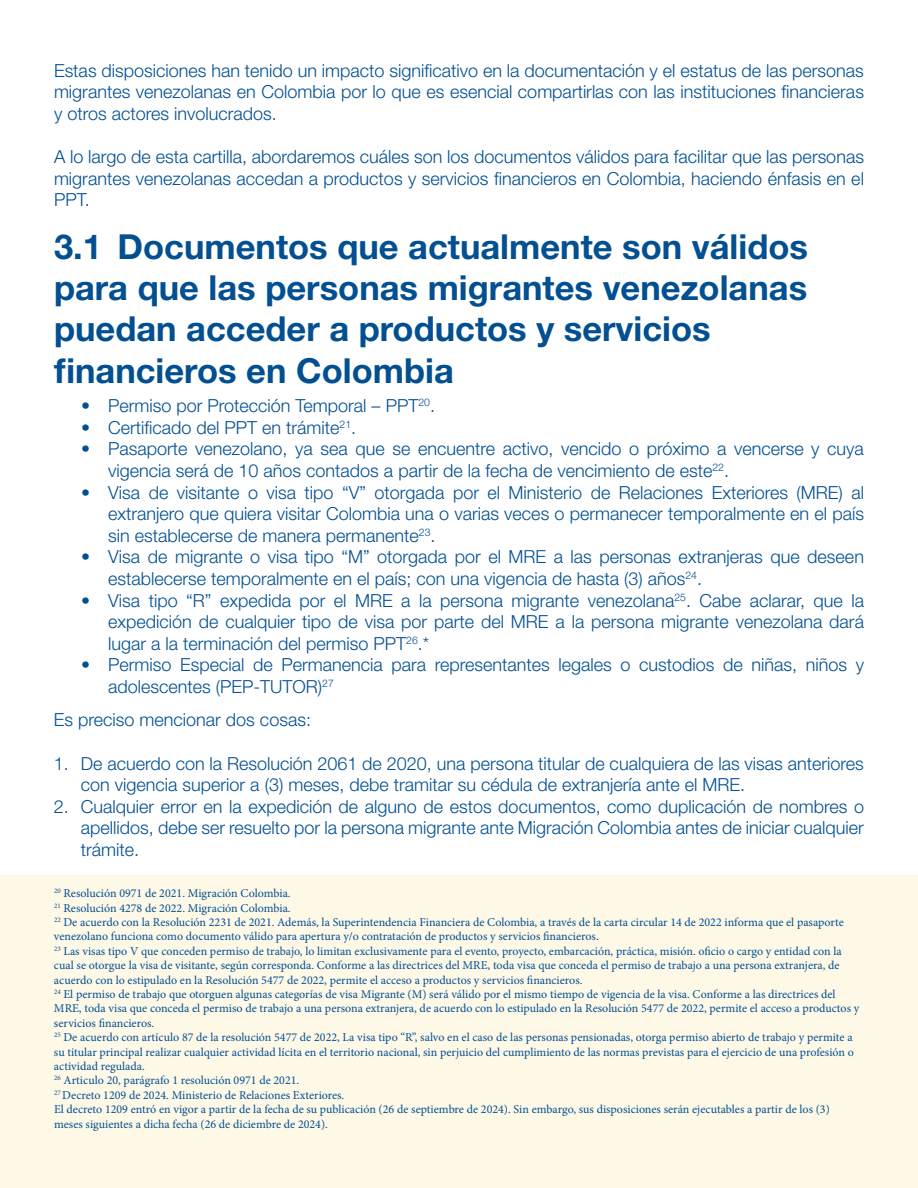
<style>
.page{position:relative;width:918px;height:1188px;background:#fff}
.page>*{position:absolute;margin:0;border:0;box-sizing:border-box;transform-origin:0 0}
.t1{font:700 34.5px/41.4px "Helvetica Neue LT Std";color:#024f91}
.t2{font:300 18px/21.6px "Helvetica Neue LT Std";color:#024f91;text-align:justify}
.t3{font:12px/14.4px "Minion Pro";color:#024f91}
</style>
<div class="page">
<div style="left:0;top:875px;width:918px;height:313px;background:#fef8e7"></div>
<p class="t2" style="left:54px;top:59px;width:811px">Estas disposiciones han tenido un impacto significativo en la documentación y el estatus de las personas migrantes venezolanas en Colombia por lo que es esencial compartirlas con las instituciones financieras y otros actores involucrados.</p>
<p class="t2" style="left:54px;top:145px;width:812px">A lo largo de esta cartilla, abordaremos cuáles son los documentos válidos para facilitar que las personas migrantes venezolanas accedan a productos y servicios financieros en Colombia, haciendo énfasis en el PPT.</p>
<h1 class="t1" style="left:54px;top:225px;width:756px">3.1 Documentos que actualmente son válidos para que las personas migrantes venezolanas puedan acceder a productos y servicios financieros en Colombia</h1>
<p class="t2" style="left:81px;top:395px;width:355px">• Permiso por Protección Temporal – PPT<sup>20</sup>.</p>
<p class="t2" style="left:81px;top:416px;width:277px">• Certificado del PPT en trámite<sup>21</sup>.</p>
<p class="t2" style="left:108px;top:438px;width:757px;text-indent:-27px">• Pasaporte venezolano, ya sea que se encuentre activo, vencido o próximo a vencerse y cuya vigencia será de 10 años contados a partir de la fecha de vencimiento de este<sup>22</sup>.</p>
<p class="t2" style="left:108px;top:481px;width:757px;text-indent:-27px">• Visa de visitante o visa tipo “V” otorgada por el Ministerio de Relaciones Exteriores (MRE) al extranjero que quiera visitar Colombia una o varias veces o permanecer temporalmente en el país sin establecerse de manera permanente<sup>23</sup>.</p>
<p class="t2" style="left:108px;top:546px;width:757px;text-indent:-27px">• Visa de migrante o visa tipo “M” otorgada por el MRE a las personas extranjeras que deseen establecerse temporalmente en el país; con una vigencia de hasta (3) años<sup>24</sup>.</p>
<p class="t2" style="left:108px;top:589px;width:757px;text-indent:-27px">• Visa tipo “R” expedida por el MRE a la persona migrante venezolana<sup>25</sup>. Cabe aclarar, que la expedición de cualquier tipo de visa por parte del MRE a la persona migrante venezolana dará lugar a la terminación del permiso PPT<sup>26</sup>.*</p>
<p class="t2" style="left:108px;top:654px;width:757px;text-indent:-27px">• Permiso Especial de Permanencia para representantes legales o custodios de niñas, niños y adolescentes (PEP-TUTOR)<sup>27</sup></p>
<p class="t2" style="left:54px;top:709px;width:259px">Es preciso mencionar dos cosas:</p>
<p class="t2" style="left:81px;top:752px;width:784px;text-indent:-27px">1. De acuerdo con la Resolución 2061 de 2020, una persona titular de cualquiera de las visas anteriores con vigencia superior a (3) meses, debe tramitar su cédula de extranjería ante el MRE.</p>
<p class="t2" style="left:81px;top:795px;width:785px;text-indent:-27px">2. Cualquier error en la expedición de alguno de estos documentos, como duplicación de nombres o apellidos, debe ser resuelto por la persona migrante ante Migración Colombia antes de iniciar cualquier trámite.</p>
<p class="t3" style="left:54px;top:886px;width:807px"><sup>20</sup> Resolución 0971 de 2021. Migración Colombia.<br><sup>21</sup> Resolución 4278 de 2022. Migración Colombia.<br><sup>22</sup> De acuerdo con la Resolución 2231 de 2021. Además, la Superintendencia Financiera de Colombia, a través de la carta circular 14 de 2022 informa que el pasaporte venezolano funciona como documento válido para apertura y/o contratación de productos y servicios financieros.<br><sup>23</sup> Las visas tipo V que conceden permiso de trabajo, lo limitan exclusivamente para el evento, proyecto, embarcación, práctica, misión. oficio o cargo y entidad con la cual se otorgue la visa de visitante, según corresponda. Conforme a las directrices del MRE, toda visa que conceda el permiso de trabajo a una persona extranjera, de acuerdo con lo estipulado en la Resolución 5477 de 2022, permite el acceso a productos y servicios financieros.<br><sup>24</sup> El permiso de trabajo que otorguen algunas categorías de visa Migrante (M) será válido por el mismo tiempo de vigencia de la visa. Conforme a las directrices del MRE, toda visa que conceda el permiso de trabajo a una persona extranjera, de acuerdo con lo estipulado en la Resolución 5477 de 2022, permite el acceso a productos y servicios financieros.<br><sup>25</sup> De acuerdo con artículo 87 de la resolución 5477 de 2022, La visa tipo “R”, salvo en el caso de las personas pensionadas, otorga permiso abierto de trabajo y permite a su titular principal realizar cualquier actividad lícita en el territorio nacional, sin perjuicio del cumplimiento de las normas previstas para el ejercicio de una profesión o actividad regulada.<br><sup>26</sup> Articulo 20, parágrafo 1 resolución 0971 de 2021.<br><sup>27</sup> Decreto 1209 de 2024. Ministerio de Relaciones Exteriores.<br>El decreto 1209 entró en vigor a partir de la fecha de su publicación (26 de septiembre de 2024). Sin embargo, sus disposiciones serán ejecutables a partir de los (3) meses siguientes a dicha fecha (26 de diciembre de 2024).</p>
</div>
